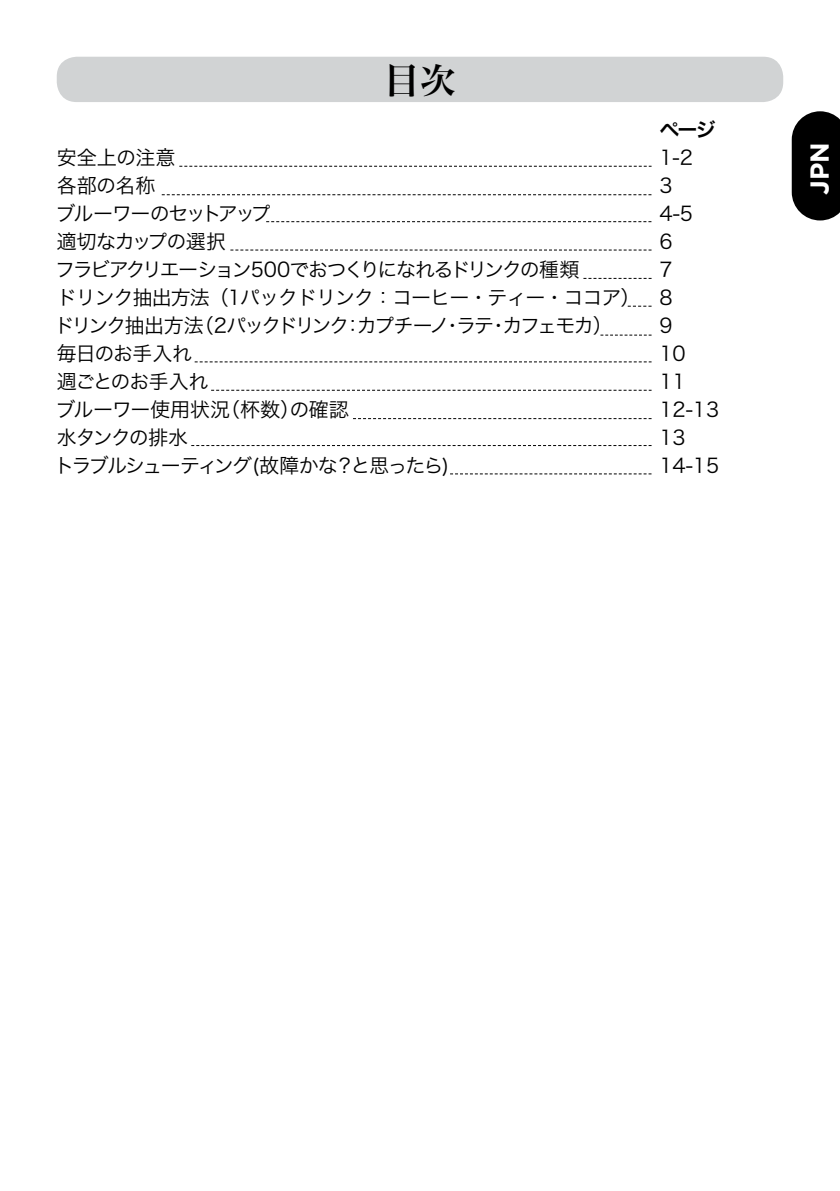
<style>
.page{position:relative;width:840px;height:1191px;background:#fff}
.page>*{position:absolute;margin:0;border:0;box-sizing:border-box;transform-origin:0 0}
.t1{font:36px "Hira Min Pro N W6";color:#000}
.t2{font:700 26px "Gotham";color:#fff}
.t3{font:20px/28px "Hira Kaku Pro N W3";letter-spacing:-.06em;color:#000;text-align:justify}
.t4{font:20px "Hira Kaku Pro N W3";letter-spacing:-.095em;color:#000}
.t5{font:20px "Hira Kaku Pro N W3";letter-spacing:-.1em;color:#000}
.t6{font:20px "Hira Kaku Pro N W3";letter-spacing:-.015em;color:#000}
.t7{font:20px "Hira Kaku Pro N W3";letter-spacing:-.04em;color:#000}
.t8{font:20px "Hira Kaku Pro N W3";letter-spacing:-.035em;color:#000}
.t9{font:20px "Hira Kaku Pro N W6";color:#000}
</style>
<div class="page">
<div style="left:57px;top:57px;width:725px;height:45px;background:#d1d3d4;border-radius:20px"></div>
<svg style="left:791px;top:111px;width:48px;height:109px;background:#181818"></svg>
<svg style="left:179px;top:166px;width:472px;height:1px"></svg>
<svg style="left:162px;top:194px;width:489px;height:1px"></svg>
<svg style="left:266px;top:221px;width:385px;height:1px"></svg>
<svg style="left:230px;top:249px;width:421px;height:1px"></svg>
<svg style="left:583px;top:278px;width:68px;height:1px"></svg>
<svg style="left:627px;top:306px;width:24px;height:1px"></svg>
<svg style="left:600px;top:334px;width:51px;height:1px"></svg>
<svg style="left:194px;top:361px;width:457px;height:1px"></svg>
<svg style="left:211px;top:390px;width:440px;height:1px"></svg>
<svg style="left:353px;top:418px;width:298px;height:1px"></svg>
<svg style="left:191px;top:445px;width:460px;height:1px"></svg>
<svg style="left:450px;top:473px;width:201px;height:1px"></svg>
<h1 class="t1" style="left:384px;top:49px;width:73px">目次</h1>
<p class="t9" style="left:659px;top:111px;width:58px">ページ</p>
<p class="t3" style="left:57px;top:142px;width:120px">安全上の注意</p>
<p class="t3" style="left:659px;top:142px;width:35px">1-2</p>
<p class="t3" style="left:57px;top:170px;width:100px">各部の名称</p>
<p class="t3" style="left:659px;top:170px;width:15px">3</p>
<p class="t4" style="left:55px;top:196px;width:217px">ブルーワーのセットアップ</p>
<p class="t3" style="left:659px;top:198px;width:35px">4-5</p>
<p class="t7" style="left:57px;top:224px;width:171px">適切なカップの選択</p>
<p class="t3" style="left:659px;top:226px;width:15px">6</p>
<p class="t5" style="left:55px;top:252px;width:525px">フラビアクリエーション500でおつくりになれるドリンクの種類</p>
<p class="t3" style="left:55px;top:254px;width:619px;text-indent:604px">7ドリンク抽出方法（1パックドリンク：コーヒー・ティー・ココア） 8ドリンク抽出方法（2パックドリンク：カプチーノ・ラテ・カフェモカ）</p>
<p class="t3" style="left:659px;top:310px;width:15px">9</p>
<p class="t8" style="left:57px;top:336px;width:137px">毎日のお手入れ</p>
<p class="t3" style="left:659px;top:338px;width:28px">10</p>
<p class="t3" style="left:57px;top:366px;width:153px">週ごとのお手入れ</p>
<p class="t3" style="left:659px;top:366px;width:28px">11</p>
<p class="t6" style="left:55px;top:392px;width:295px">ブルーワー使用状況（杯数）の確認</p>
<p class="t3" style="left:659px;top:394px;width:61px">12-13</p>
<p class="t3" style="left:57px;top:422px;width:133px">水タンクの排水</p>
<p class="t3" style="left:659px;top:422px;width:28px">13</p>
<p class="t4" style="left:55px;top:448px;width:396px">トラブルシューティング(故障かな？と思ったら)</p>
<p class="t3" style="left:659px;top:450px;width:61px">14-15</p>
<h2 class="t2" style="left:802px;top:195px;width:54px;rotate:-90deg">JPN</h2>
</div>
